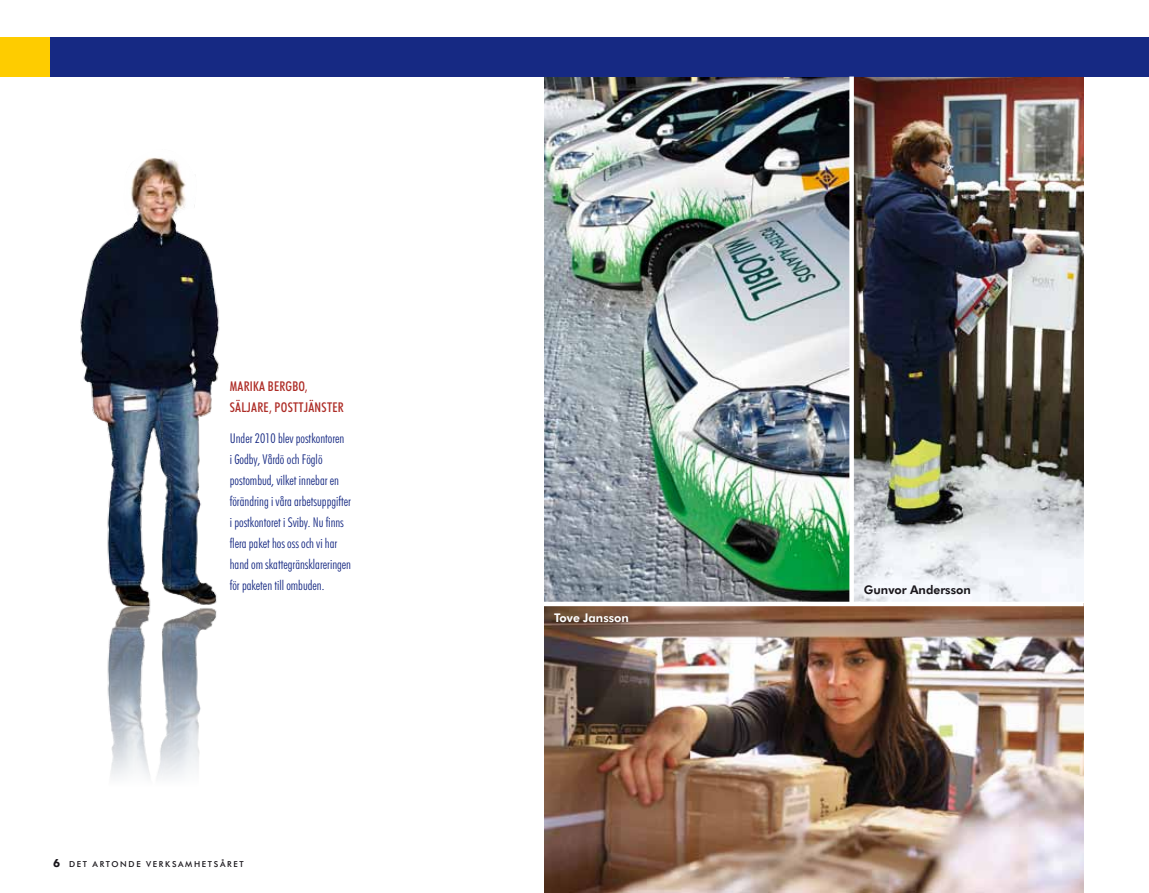
<style>
.page{position:relative;width:1149px;height:893px;background:#fff}
.page>*{position:absolute;margin:0;border:0;box-sizing:border-box;transform-origin:0 0}
.t1{font:300 condensed 13.5px/21px "Futura BT";color:#162983}
.t2{font:500 condensed 13.5px/21px "Futura BT";letter-spacing:.02em;color:#ad2b25}
.t3{font:800 12px "Futura BT";color:#1a171c}
.t4{font:800 12px "Futura BT";color:#fff}
.t5{font:500 8.25px "Futura BT";letter-spacing:.2em;color:#1a171c}
.s1{font-weight:700;font-size:11.25px}
</style>
<div class="page">
<div style="left:0;top:38px;width:52px;height:39px;background:#fecc00"></div>
<div style="left:51px;top:38px;width:1097px;height:39px;background:#162983"></div>
<img style="left:80px;top:157px;width:140px;height:621px">
<img style="left:544px;top:77px;width:305px;height:525px">
<img style="left:853px;top:77px;width:230px;height:525px">
<img style="left:544px;top:606px;width:539px;height:287px">
<svg style="left:849px;top:77px;width:1px;height:525px"></svg>
<p class="t2" style="left:230px;top:375px;width:114px">MARIKA BERGBO,<br>SÄLJARE, POSTTJÄNSTER</p>
<p class="t1" style="left:230px;top:428px;width:123px">Under 2010 blev postkontoren<br>i Godby, Vårdö och Föglö postombud, vilket innebar en förändring i våra arbetsuppgifter i postkontoret i Sviby. Nu finns flera paket hos oss och vi har hand om skattegränsklareringen för paketen till ombuden.</p>
<p class="t5" style="left:53px;top:859px;width:192px"><span class="s1">6</span> DET ARTONDE VERKSAMHETSÅRET</p>
<p class="t4" style="left:554px;top:610px;width:76px">Tove Jansson</p>
<p class="t3" style="left:863px;top:583px;width:108px">Gunvor Andersson</p>
</div>
